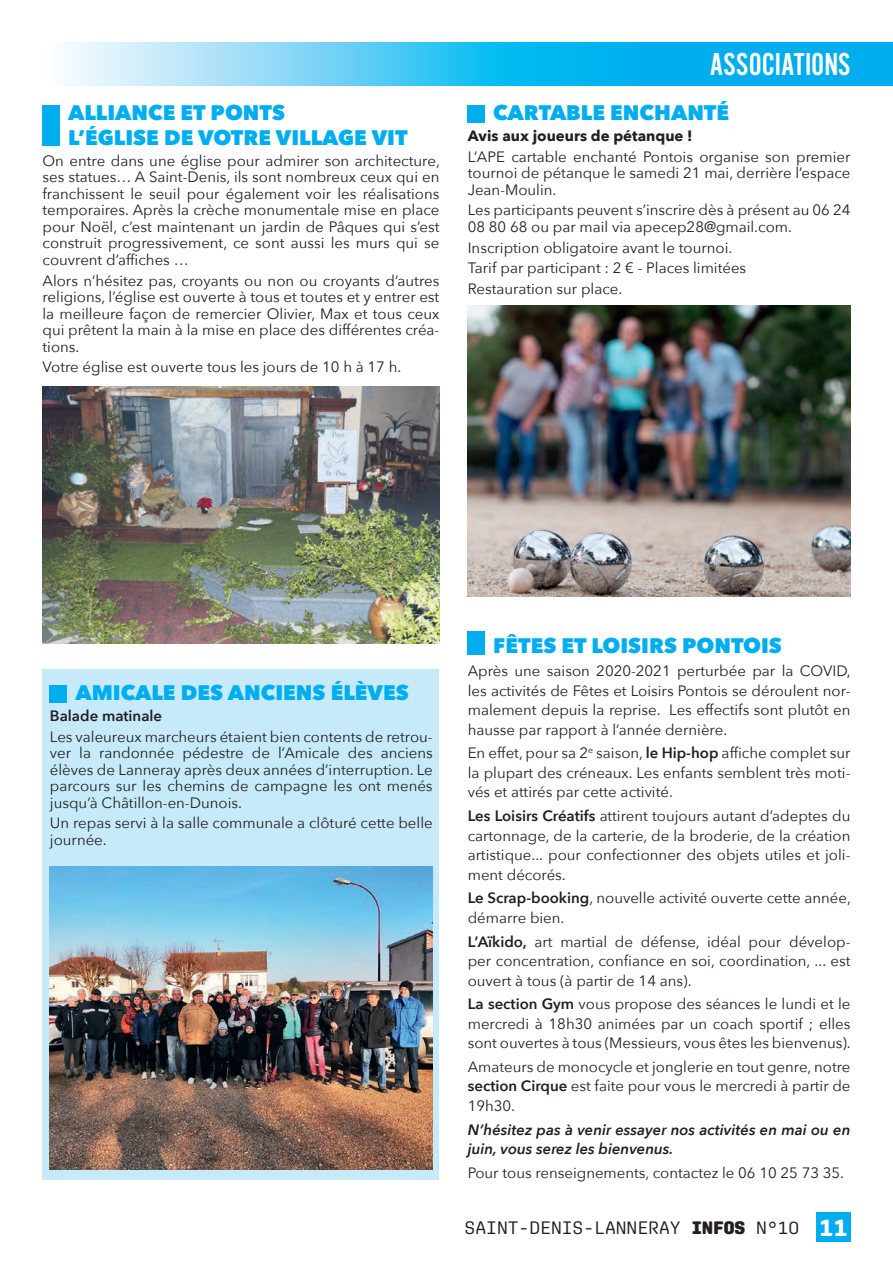
<style>
.page{position:relative;width:893px;height:1263px;background:#fff}
.page>*{position:absolute;margin:0;border:0;box-sizing:border-box;transform-origin:0 0}
.t1{font:33px "Alternate Got No 2 D";color:#fff}
.Folio{font:700 24px "Aglet Mono";color:#fff}
.Intertitre{font:800 21px "Avenir Next";color:#00aeef}
.Bas_de_page_Droite{font:18px "Aglet Mono";color:#231f20}
.Texte{font:15px/16.5px "Avenir Next";color:#231f20;text-align:justify}
.Texte-2{font:italic 600 15px/19.5px "Avenir Next";color:#231f20}
.Texte-3{font:700 15px "Avenir Next";color:#231f20}
.Texte-4{font:600 15px "Avenir Next";color:#231f20}
.s1{font-weight:600}
.s2{font-weight:900}
</style>
<div class="page">
<div style="left:43px;top:669px;width:396px;height:510px;background:#c7eafa"></div>
<div style="left:816px;top:1212px;width:34px;height:30px;background:#00aeef"></div>
<img style="left:43px;top:386px;width:396px;height:257px">
<img style="left:50px;top:866px;width:383px;height:303px">
<img style="left:468px;top:305px;width:382px;height:291px">
<div style="left:468px;top:631px;width:17px;height:24px;background:#00aeef"></div>
<svg style="left:63px;top:43px;width:830px;height:42px;background:#47c6f3"></svg>
<div style="left:43px;top:105px;width:17px;height:41px;background:#00aeef"></div>
<div style="left:50px;top:685px;width:17px;height:18px;background:#00aeef"></div>
<div style="left:468px;top:105px;width:17px;height:18px;background:#00aeef"></div>
<p class="Intertitre" style="left:68px;top:99px;width:219px">ALLIANCE ET PONTS</p>
<p class="Intertitre" style="left:68px;top:125px;width:341px">L’ÉGLISE DE VOTRE VILLAGE VIT</p>
<p class="Texte" style="left:43px;top:152px;width:399px">On entre dans une église pour admirer son architecture, ses statues… A Saint-Denis, ils sont nombreux ceux qui en franchissent le seuil pour également voir les réalisations temporaires. Après la crèche monumentale mise en place pour Noël, c’est maintenant un jardin de Pâques qui s’est construit progressivement, ce sont aussi les murs qui se couvrent d’affiches …</p>
<p class="Texte" style="left:43px;top:271px;width:398px">Alors n’hésitez pas, croyants ou non ou croyants d’autres religions, l’église est ouverte à tous et toutes et y entrer est la meilleure façon de remercier Olivier, Max et tous ceux qui prêtent la main à la mise en place des différentes créa&shy;tions.</p>
<p class="Texte" style="left:43px;top:358px;width:360px">Votre église est ouverte tous les jours de 10 h à 17 h.</p>
<p class="t1" style="left:710px;top:47px;width:142px">ASSOCIATIONS</p>
<p class="Intertitre" style="left:493px;top:100px;width:237px">CARTABLE ENCHANTÉ</p>
<p class="Texte-3" style="left:468px;top:123px;width:226px">Avis aux joueurs de pétanque !</p>
<p class="Texte" style="left:468px;top:148px;width:384px">L’APE cartable enchanté Pontois organise son premier tournoi de pétanque le samedi 21 mai, derrière l’espace Jean-Moulin.</p>
<p class="Texte" style="left:468px;top:201px;width:384px">Les participants peuvent s’inscrire dès à présent au 06 24<br>08 80 68 ou par mail via apecep28@gmail.com.</p>
<p class="Texte" style="left:468px;top:239px;width:266px">Inscription obligatoire avant le tournoi.</p>
<p class="Texte" style="left:468px;top:259px;width:280px">Tarif par participant : 2 € - Places limitées</p>
<p class="Texte" style="left:468px;top:280px;width:156px">Restauration sur place.</p>
<p class="Intertitre" style="left:75px;top:680px;width:335px">AMICALE DES ANCIENS ÉLÈVES</p>
<p class="Texte-4" style="left:50px;top:703px;width:114px">Balade matinale</p>
<p class="Texte" style="left:50px;top:727px;width:384px">Les valeureux marcheurs étaient bien contents de retrou&shy;ver la randonnée pédestre de l’Amicale des anciens élèves de Lanneray après deux années d’interruption. Le parcours sur les chemins de campagne les ont menés jusqu’à Châtillon-en-Dunois.</p>
<p class="Texte" style="left:50px;top:814px;width:384px">Un repas servi à la salle communale a clôturé cette belle journée.</p>
<p class="Intertitre" style="left:493px;top:632px;width:290px">FÊTES ET LOISIRS PONTOIS</p>
<p class="Texte" style="left:468px;top:661px;width:385px;line-height:19.5px">Après une saison 2020-2021 perturbée par la COVID, les activités de Fêtes et Loisirs Pontois se déroulent nor&shy;malement depuis la reprise. Les effectifs sont plutôt en hausse par rapport à l’année dernière.</p>
<p class="Texte" style="left:468px;top:743px;width:384px;line-height:19.5px">En effet, pour sa 2<sup>e</sup> saison, <span class="s1">le Hip-hop</span> affiche complet sur la plupart des créneaux. Les enfants semblent très moti&shy;vés et attirés par cette activité.</p>
<p class="Texte" style="left:468px;top:805px;width:384px;line-height:19.5px"><span class="s1">Les Loisirs Créatifs</span> attirent toujours autant d’adeptes du cartonnage, de la carterie, de la broderie, de la création artistique... pour confectionner des objets utiles et joli&shy;ment décorés.</p>
<p class="Texte" style="left:468px;top:888px;width:385px;line-height:19.5px"><span class="s1">Le Scrap-booking</span>, nouvelle activité ouverte cette année, démarre bien.</p>
<p class="Texte" style="left:468px;top:931px;width:384px;line-height:19.5px"><span class="s1">L’Aïkido,</span> art martial de défense, idéal pour dévelop&shy;per concentration, confiance en soi, coordination, ... est ouvert à tous (à partir de 14 ans).</p>
<p class="Texte" style="left:468px;top:994px;width:385px;line-height:19.5px"><span class="s1">La section Gym</span> vous propose des séances le lundi et le mercredi à 18h30 animées par un coach sportif ; elles sont ouvertes à tous (Messieurs, vous êtes les bienvenus).</p>
<p class="Texte" style="left:468px;top:1056px;width:384px;line-height:19.5px">Amateurs de monocycle et jonglerie en tout genre, notre <span class="s1">section Cirque</span> est faite pour vous le mercredi à partir de 19h30.</p>
<p class="Texte-2" style="left:468px;top:1119px;width:384px">N’hésitez pas à venir essayer nos activités en mai ou en juin, vous serez les bienvenus.</p>
<p class="Texte" style="left:468px;top:1164px;width:378px">Pour tous renseignements, contactez le 06 10 25 73 35.</p>
<p class="Bas_de_page_Droite" style="left:465px;top:1217px;width:336px">SAINT-DENIS-LANNERAY <span class="s2">INFOS</span> N°10</p>
<p class="Folio" style="left:819px;top:1214px;width:30px">11</p>
</div>
